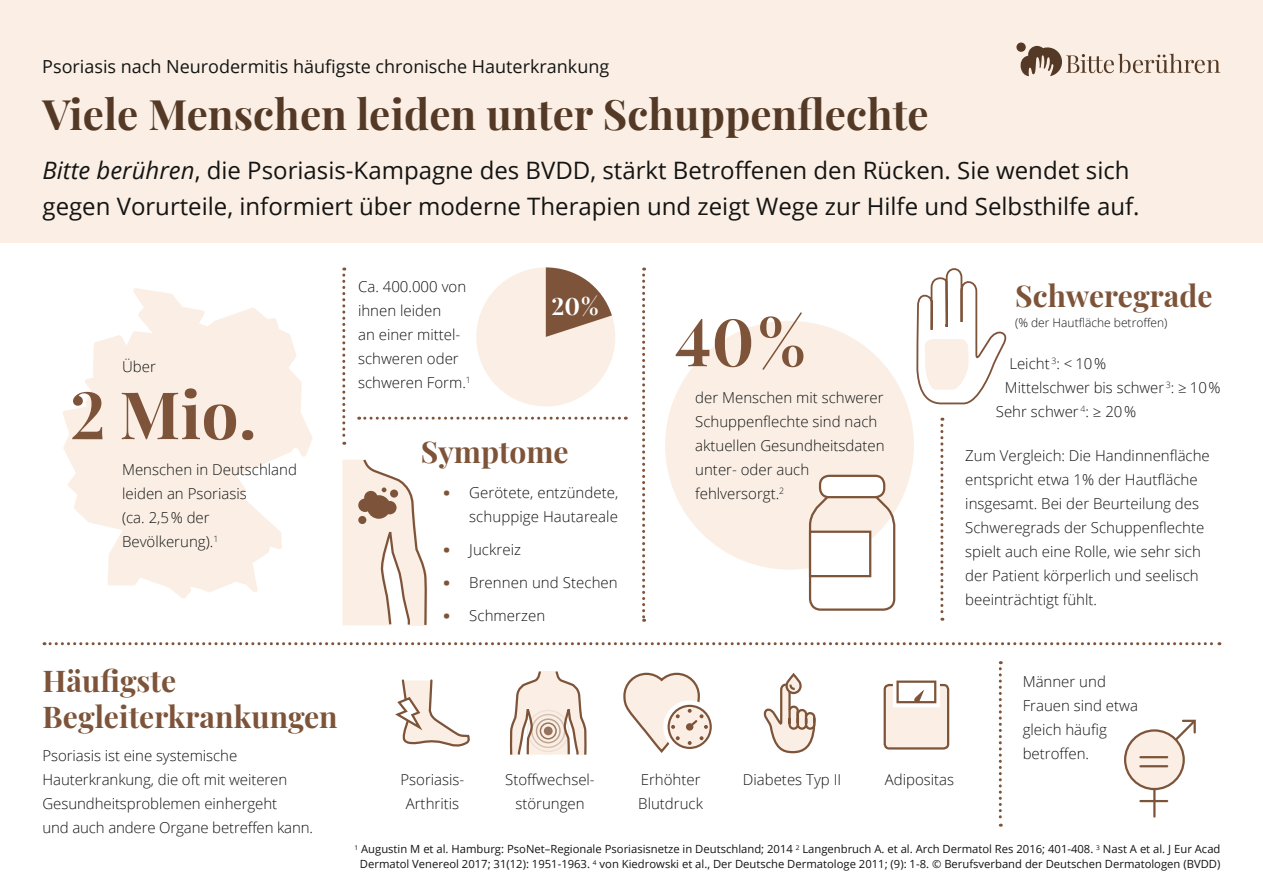
<style>
.page{position:relative;width:1263px;height:893px;background:#fff}
.page>*{position:absolute;margin:0;border:0;box-sizing:border-box;transform-origin:0 0}
.t1{font:700 65.55px "Playfair Display";color:#7d5439}
.t2{font:700 42px "Playfair Display";letter-spacing:.005em;color:#543a26}
.t3{font:700 30px/36px "Playfair Display";color:#7d5439}
.t4{font:24px/36px "Open Sans";color:#131413}
.t5{font:700 24px "Playfair Display";color:#fff}
.t6{font:18px "Open Sans";color:#131413}
.t7{font:300 15px/24px "Open Sans";color:#131413}
.t8{font:300 12px "Open Sans";color:#131413}
.t9{font:11.25px/15px "Open Sans";color:#131413;text-align:center}
.s1{font-style:italic}
.s2{font-weight:400;font-size:21.6px;color:#7d5439}
</style>
<div class="page">
<div style="left:0;top:0;width:1263px;height:243px;background:#fbefe5"></div>
<svg style="left:63px;top:288px;width:250px;height:311px;fill:#fbefe5"></svg>
<svg style="left:1016px;top:43px;width:10px;height:9px"></svg>
<svg style="left:1019px;top:46px;width:201px;height:30px"></svg>
<div style="left:663px;top:700px;width:53px;height:53px;border:12px solid #fff;border-radius:50%"></div>
<svg style="left:669px;top:706px;width:42px;height:42px"></svg>
<div style="left:668px;top:705px;width:44px;height:44px;border:2px solid #7d5439;border-radius:50%"></div>
<svg style="left:623px;top:672px;width:85px;height:81px"></svg>
<svg style="left:395px;top:679px;width:75px;height:68px"></svg>
<svg style="left:342px;top:459px;width:86px;height:167px"></svg>
<svg style="left:1166px;top:719px;width:30px;height:35px"></svg>
<div style="left:1125px;top:730px;width:59px;height:59px;background:#fbefe5;border-radius:50%"></div>
<div style="left:1124px;top:729px;width:61px;height:61px;border:2px solid #7d5439;border-radius:50%"></div>
<hr style="left:1153px;top:790px;width:2px;height:27px;background:#7d5439">
<hr style="left:1140px;top:765px;width:27px;height:2px;background:#7d5439">
<hr style="left:1140px;top:800px;width:27px;height:2px;background:#7d5439">
<hr style="left:1140px;top:756px;width:27px;height:2px;background:#7d5439">
<svg style="left:509px;top:671px;width:78px;height:84px"></svg>
<div style="left:545px;top:727px;width:7px;height:8px;background:#96735b;border-radius:50%"></div>
<div style="left:544px;top:726px;width:9px;height:9px;border:2px solid #7d5439;border-radius:50%"></div>
<div style="left:540px;top:722px;width:17px;height:17px;border:2px solid #7d5439;border-radius:50%"></div>
<div style="left:536px;top:718px;width:25px;height:25px;border:2px solid #7d5439;border-radius:50%"></div>
<div style="left:531px;top:714px;width:34px;height:34px;border:2px solid #7d5439;border-radius:50%"></div>
<div style="left:527px;top:710px;width:42px;height:42px;border:2px solid #7d5439;border-radius:50%"></div>
<div style="left:665px;top:321px;width:249px;height:249px;background:#fbefe5;border-radius:50%"></div>
<svg style="left:44px;top:642px;width:1176px;height:3px"></svg>
<svg style="left:642px;top:268px;width:3px;height:354px"></svg>
<svg style="left:342px;top:268px;width:3px;height:177px"></svg>
<svg style="left:808px;top:486px;width:88px;height:125px"></svg>
<div style="left:820px;top:476px;width:64px;height:21px;background:#fff;border-radius:9px"></div>
<div style="left:819px;top:475px;width:66px;height:23px;border:2px solid #7d5439;border-radius:9px"></div>
<div style="left:809px;top:531px;width:62px;height:46px;background:#fff;border:2px solid #7d5439"></div>
<div style="left:885px;top:685px;width:63px;height:63px;background:#fbefe5;border-radius:4px"></div>
<div style="left:884px;top:684px;width:65px;height:65px;border:2px solid #7d5439;border-radius:4px"></div>
<div style="left:893px;top:676px;width:47px;height:31px;background:#fff"></div>
<div style="left:896px;top:680px;width:40px;height:23px;background:#fff;border:2px solid #7d5439"></div>
<svg style="left:359px;top:267px;width:267px;height:153px"></svg>
<svg style="left:763px;top:674px;width:53px;height:80px"></svg>
<svg style="left:915px;top:268px;width:93px;height:559px"></svg>
<svg style="left:912px;top:277px;width:94px;height:344px"></svg>
<p class="t6" style="left:42px;top:54px;width:569px">Psoriasis nach Neurodermitis häufigste chronische Hauterkrankung</p>
<h2 class="t2" style="left:43px;top:81px;width:888px">Viele Menschen leiden unter Schuppenflechte</h2>
<h3 class="t4" style="left:43px;top:152px;width:1098px"><span class="s1">Bitte berühren</span>, die Psoriasis-Kampagne des BVDD, stärkt Betroffenen den Rücken. Sie wendet sich gegen Vorurteile, informiert über moderne Therapien und zeigt Wege zur Hilfe und Selbsthilfe auf.</h3>
<p class="t7" style="left:122px;top:354px;width:35px">Über</p>
<h1 class="t1" style="left:70px;top:363px;width:188px">2 Mio.</h1>
<p class="t7" style="left:122px;top:457px;width:176px">Menschen in Deutschland leiden an Psoriasis<br>(ca. 2,5 % der<br>Bevölkerung).<sup>1</sup></p>
<p class="t7" style="left:358px;top:274px;width:114px">Ca. 400.000 von ihnen leiden<br>an einer mittel&shy;schweren oder schweren Form.<sup>1</sup></p>
<h3 class="t5" style="left:551px;top:287px;width:49px">20 %</h3>
<h3 class="t3" style="left:421px;top:431px;width:149px">Symptome</h3>
<p class="t7" style="left:442px;top:480px;width:178px;text-align:right"><span class="s2">•</span> Gerötete, entzündete, schuppige Hautareale</p>
<p class="t7" style="left:442px;top:537px;width:80px"><span class="s2">•</span> Juckreiz</p>
<p class="t7" style="left:442px;top:570px;width:177px"><span class="s2">•</span> Brennen und Stechen</p>
<p class="t7" style="left:442px;top:603px;width:105px"><span class="s2">•</span> Schmerzen</p>
<h1 class="t1" style="left:675px;top:290px;width:132px">40 %</h1>
<p class="t7" style="left:695px;top:385px;width:191px">der Menschen mit schwerer<br>Schuppenflechte sind nach aktuellen Gesundheitsdaten unter- oder auch fehlversorgt.<sup>2</sup></p>
<h3 class="t3" style="left:1015px;top:275px;width:199px">Schweregrade</h3>
<p class="t8" style="left:1015px;top:314px;width:154px">(% der Hautfläche betroffen)</p>
<p class="t7" style="left:1009px;top:351px;width:98px">Leicht <sup>3</sup>: &lt; 10 %</p>
<p class="t7" style="left:1005px;top:375px;width:217px">Mittelschwer bis schwer <sup>3</sup>: ≥ 10 %</p>
<p class="t7" style="left:996px;top:399px;width:142px">Sehr schwer <sup>4</sup>: ≥ 20 %</p>
<p class="t7" style="left:965px;top:444px;width:246px">Zum Vergleich: Die Handinnenfläche entspricht etwa 1% der Hautfläche insgesamt. Bei der Beurteilung des Schweregrads der Schuppenflechte spielt auch eine Rolle, wie sehr sich der Patient körperlich und seelisch beeinträchtigt fühlt.</p>
<h3 class="t3" style="left:43px;top:660px;width:297px">Häufigste<br>Begleiterkrankungen</h3>
<p class="t7" style="left:43px;top:743px;width:272px">Psoriasis ist eine systemische Hauterkrankung, die oft mit weiteren Gesundheitsproblemen einhergeht<br>und auch andere Organe betreffen kann.</p>
<p class="t7" style="left:400px;top:767px;width:65px;text-align:center">Psoriasis-<br>Arthritis</p>
<p class="t7" style="left:505px;top:767px;width:91px;text-align:center">Stoffwechsel&shy;störungen</p>
<p class="t7" style="left:743px;top:767px;width:100px">Diabetes Typ II</p>
<p class="t7" style="left:885px;top:767px;width:71px">Adipositas</p>
<p class="t7" style="left:638px;top:767px;width:66px">Erhöhter<br>Blutdruck</p>
<p class="t7" style="left:1023px;top:669px;width:117px">Männer und<br>Frauen sind etwa gleich häufig betroffen.</p>
<p class="t9" style="left:354px;top:841px;width:867px"><sup>1</sup> Augustin M et al. Hamburg: PsoNet–Regionale Psoriasisnetze in Deutschland; 2014 <sup>2</sup> Langenbruch A. et al. Arch Dermatol Res 2016; 401-408. <sup>3</sup> Nast A et al. J Eur Acad<br>Dermatol Venereol 2017; 31(12): 1951-1963. <sup>4</sup> von Kiedrowski et al., Der Deutsche Dermatologe 2011; (9): 1-8. © Berufsverband der Deutschen Dermatologen (BVDD)</p>
</div>
